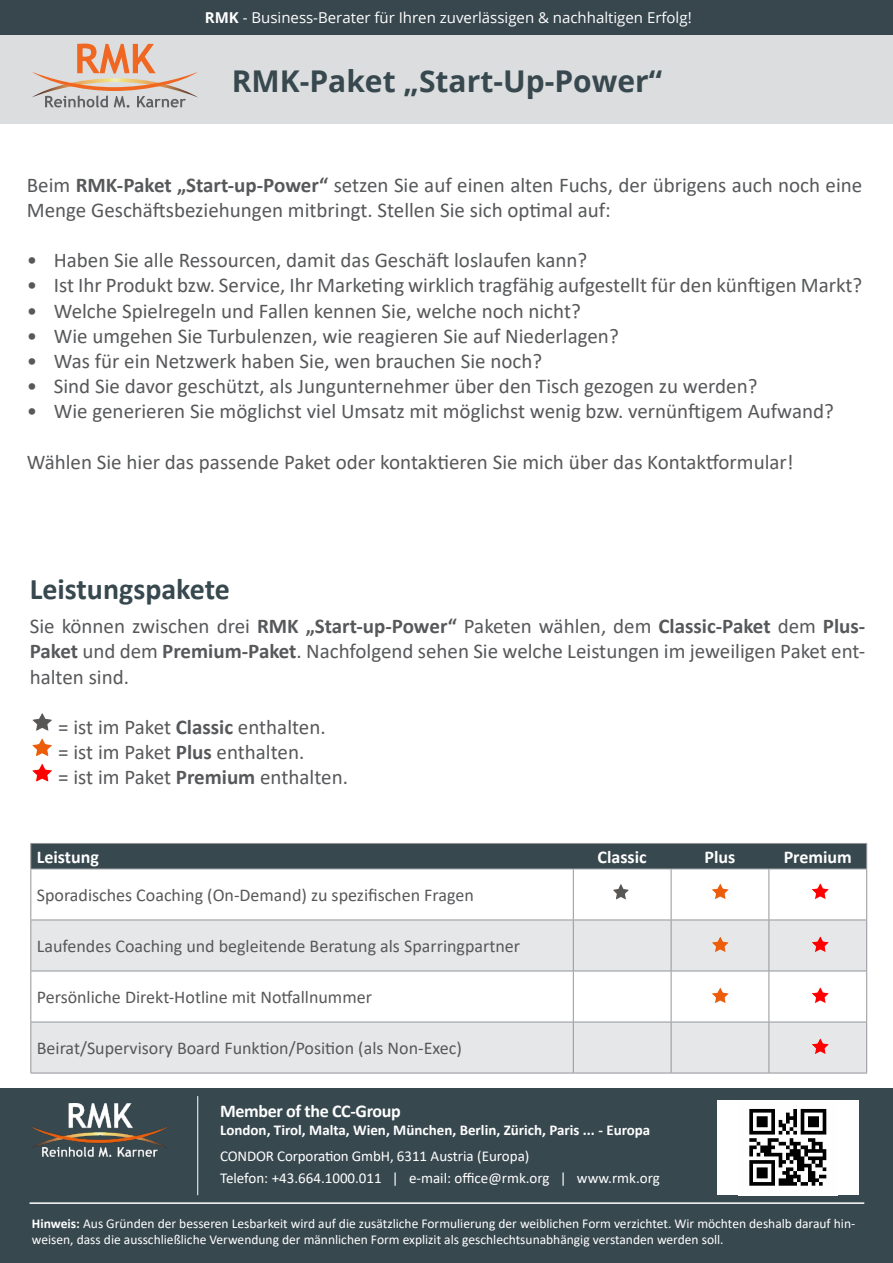
<style>
.page{position:relative;width:893px;height:1263px;background:#fff}
.page>*{position:absolute;margin:0;border:0;box-sizing:border-box;transform-origin:0 0}
.t1{font:700 30px "Open Sans";color:#38484f}
.t2{font:700 30px "Calibri";color:#38484f}
.t3{font:21px/25.2px "Calibri";color:#57585a;text-align:justify}
.t4{font:18px "Calibri";color:#57585a}
.t5{font:700 18px "Calibri";color:#fff}
.t6{font:700 18px "Calibri";letter-spacing:-.02em;color:#fff}
.t7{font:15px "Calibri";color:#fff}
.t8{font:15px "Open Sans";color:#fff}
.t9{font:700 15px "Calibri";color:#fff}
.t10{font:13.5px/16.2px "Calibri";color:#fff}
.s1{font-weight:700}
</style>
<div class="page">
<img style="left:32px;top:713px;width:20px;height:69px">
<div style="left:0;top:35px;width:893px;height:88px;background:#dcdddf"></div>
<div style="left:0;top:0;width:893px;height:34px;background:#38474e"></div>
<svg style="left:32px;top:44px;width:166px;height:64px"></svg>
<svg style="left:31px;top:920px;width:835px;height:153px;fill:#e6e7e9"></svg>
<hr style="left:768px;top:920px;width:1px;height:51px;background:#939598">
<hr style="left:768px;top:971px;width:1px;height:51px;background:#939598">
<hr style="left:768px;top:1022px;width:1px;height:51px;background:#939598">
<hr style="left:573px;top:869px;width:1px;height:50px;background:#939598">
<hr style="left:671px;top:869px;width:1px;height:50px;background:#939598">
<hr style="left:573px;top:920px;width:1px;height:51px;background:#939598">
<hr style="left:671px;top:920px;width:1px;height:51px;background:#939598">
<hr style="left:573px;top:971px;width:1px;height:51px;background:#939598">
<hr style="left:671px;top:971px;width:1px;height:51px;background:#939598">
<hr style="left:573px;top:1022px;width:1px;height:51px;background:#939598">
<hr style="left:671px;top:1022px;width:1px;height:51px;background:#939598">
<div style="left:30px;top:843px;width:837px;height:26px;background:#38484f"></div>
<hr style="left:866px;top:869px;width:1px;height:50px;background:#939598">
<hr style="left:30px;top:868px;width:543px;height:1px;background:#939598">
<hr style="left:30px;top:869px;width:1px;height:50px;background:#939598">
<hr style="left:573px;top:868px;width:98px;height:1px;background:#939598">
<hr style="left:671px;top:868px;width:98px;height:1px;background:#939598">
<hr style="left:768px;top:869px;width:1px;height:50px;background:#939598">
<hr style="left:30px;top:919px;width:543px;height:1px;background:#939598">
<hr style="left:30px;top:920px;width:1px;height:51px;background:#939598">
<hr style="left:573px;top:919px;width:98px;height:1px;background:#939598">
<hr style="left:671px;top:919px;width:98px;height:1px;background:#939598">
<hr style="left:769px;top:919px;width:98px;height:1px;background:#939598">
<hr style="left:866px;top:920px;width:1px;height:51px;background:#939598">
<hr style="left:30px;top:971px;width:543px;height:1px;background:#939598">
<hr style="left:30px;top:971px;width:1px;height:51px;background:#939598">
<hr style="left:573px;top:971px;width:98px;height:1px;background:#939598">
<hr style="left:671px;top:971px;width:98px;height:1px;background:#939598">
<hr style="left:769px;top:971px;width:98px;height:1px;background:#939598">
<hr style="left:866px;top:971px;width:1px;height:51px;background:#939598">
<hr style="left:30px;top:1022px;width:543px;height:1px;background:#939598">
<hr style="left:30px;top:1022px;width:1px;height:51px;background:#939598">
<hr style="left:573px;top:1022px;width:98px;height:1px;background:#939598">
<hr style="left:671px;top:1022px;width:98px;height:1px;background:#939598">
<hr style="left:769px;top:1022px;width:98px;height:1px;background:#939598">
<hr style="left:866px;top:1022px;width:1px;height:51px;background:#939598">
<hr style="left:30px;top:1073px;width:543px;height:1px;background:#939598">
<hr style="left:573px;top:1073px;width:98px;height:1px;background:#939598">
<hr style="left:671px;top:1073px;width:98px;height:1px;background:#939598">
<hr style="left:769px;top:1073px;width:98px;height:1px;background:#939598">
<img style="left:613px;top:884px;width:16px;height:16px">
<img style="left:712px;top:884px;width:17px;height:15px">
<img style="left:711px;top:934px;width:21px;height:23px">
<img style="left:711px;top:985px;width:21px;height:23px">
<img style="left:812px;top:883px;width:17px;height:16px">
<img style="left:810px;top:934px;width:21px;height:20px">
<img style="left:810px;top:985px;width:21px;height:20px">
<img style="left:810px;top:1036px;width:21px;height:20px">
<div style="left:0;top:1089px;width:893px;height:174px;background:#38484f"></div>
<img style="left:32px;top:1103px;width:135px;height:53px">
<hr style="left:30px;top:1202px;width:834px;height:2px;background:#fff">
<hr style="left:197px;top:1096px;width:1px;height:99px;background:#fff">
<div style="left:718px;top:1100px;width:141px;height:95px;background:#fff"></div>
<img style="left:749px;top:1108px;width:78px;height:78px">
<p class="t8" style="left:205px;top:7px;width:488px"><span class="s1">RMK</span> - Business-Berater für Ihren zuverlässigen &amp; nachhaltigen Erfolg!</p>
<p class="t1" style="left:232px;top:59px;width:432px">RMK-Paket „Start-Up-Power“</p>
<p class="t3" style="left:27px;top:171px;width:837px">Beim <span class="s1">RMK-Paket „Start-up-Power“</span> setzen Sie auf einen alten Fuchs, der übrigens auch noch eine<br>Menge Geschäftsbeziehungen mitbringt. Stellen Sie sich optimal auf:</p>
<p class="t3" style="left:27px;top:247px;width:562px">• Haben Sie alle Ressourcen, damit das Geschäft loslaufen kann?</p>
<p class="t3" style="left:27px;top:272px;width:837px">• Ist Ihr Produkt bzw. Service, Ihr Marketing wirklich tragfähig aufgestellt für den künftigen Markt?</p>
<p class="t3" style="left:27px;top:297px;width:555px">• Welche Spielregeln und Fallen kennen Sie, welche noch nicht?</p>
<p class="t3" style="left:27px;top:323px;width:593px">• Wie umgehen Sie Turbulenzen, wie reagieren Sie auf Niederlagen?</p>
<p class="t3" style="left:27px;top:348px;width:517px">• Was für ein Netzwerk haben Sie, wen brauchen Sie noch?</p>
<p class="t3" style="left:27px;top:373px;width:732px">• Sind Sie davor geschützt, als Jungunternehmer über den Tisch gezogen zu werden?</p>
<p class="t3" style="left:27px;top:398px;width:809px">• Wie generieren Sie möglichst viel Umsatz mit möglichst wenig bzw. vernünftigem Aufwand?</p>
<p class="t3" style="left:27px;top:449px;width:768px">Wählen Sie hier das passende Paket oder kontaktieren Sie mich über das Kontaktformular!</p>
<p class="t2" style="left:30px;top:568px;width:202px">Leistungspakete</p>
<p class="t3" style="left:30px;top:613px;width:837px">Sie können zwischen drei <span class="s1">RMK „Start-up-Power“</span> Paketen wählen, dem <span class="s1">Classic-Paket</span> dem <span class="s1">Plus-Paket</span> und dem <span class="s1">Premium-Paket</span>. Nachfolgend sehen Sie welche Leistungen im jeweiligen Paket ent&shy;halten sind.</p>
<p class="t3" style="left:58px;top:714px;width:269px">= ist im Paket <span class="s1">Classic</span> enthalten.</p>
<p class="t3" style="left:58px;top:739px;width:248px">= ist im Paket <span class="s1">Plus</span> enthalten.</p>
<p class="t3" style="left:58px;top:764px;width:291px">= ist im Paket <span class="s1">Premium</span> enthalten.</p>
<p class="t5" style="left:37px;top:844px;width:64px">Leistung</p>
<p class="t5" style="left:598px;top:844px;width:51px">Classic</p>
<p class="t5" style="left:705px;top:844px;width:32px">Plus</p>
<p class="t5" style="left:784px;top:844px;width:70px">Premium</p>
<p class="t4" style="left:37px;top:883px;width:438px">Sporadisches Coaching (On-Demand) zu spezifischen Fragen</p>
<p class="t4" style="left:37px;top:934px;width:485px">Laufendes Coaching und begleitende Beratung als Sparringpartner</p>
<p class="t4" style="left:37px;top:985px;width:337px">Persönliche Direkt-Hotline mit Notfallnummer</p>
<p class="t4" style="left:37px;top:1036px;width:427px">Beirat/Supervisory Board Funktion/Position (als Non-Exec)</p>
<p class="t6" style="left:220px;top:1098px;width:182px">Member of the CC-Group</p>
<p class="t9" style="left:220px;top:1119px;width:432px">London, Tirol, Malta, Wien, München, Berlin, Zürich, Paris ... - Europa</p>
<p class="t7" style="left:220px;top:1145px;width:311px">CONDOR Corporation GmbH, 6311 Austria (Europa)</p>
<p class="t7" style="left:220px;top:1167px;width:441px">Telefon: +43.664.1000.011 | e-mail: office@rmk.org | www.rmk.org</p>
<p class="t10" style="left:32px;top:1215px;width:825px"><span class="s1">Hinweis:</span> Aus Gründen der besseren Lesbarkeit wird auf die zusätzliche Formulierung der weiblichen Form verzichtet. Wir möchten deshalb darauf hin&shy;weisen, dass die ausschließliche Verwendung der männlichen Form explizit als geschlechtsunabhängig verstanden werden soll.</p>
</div>
